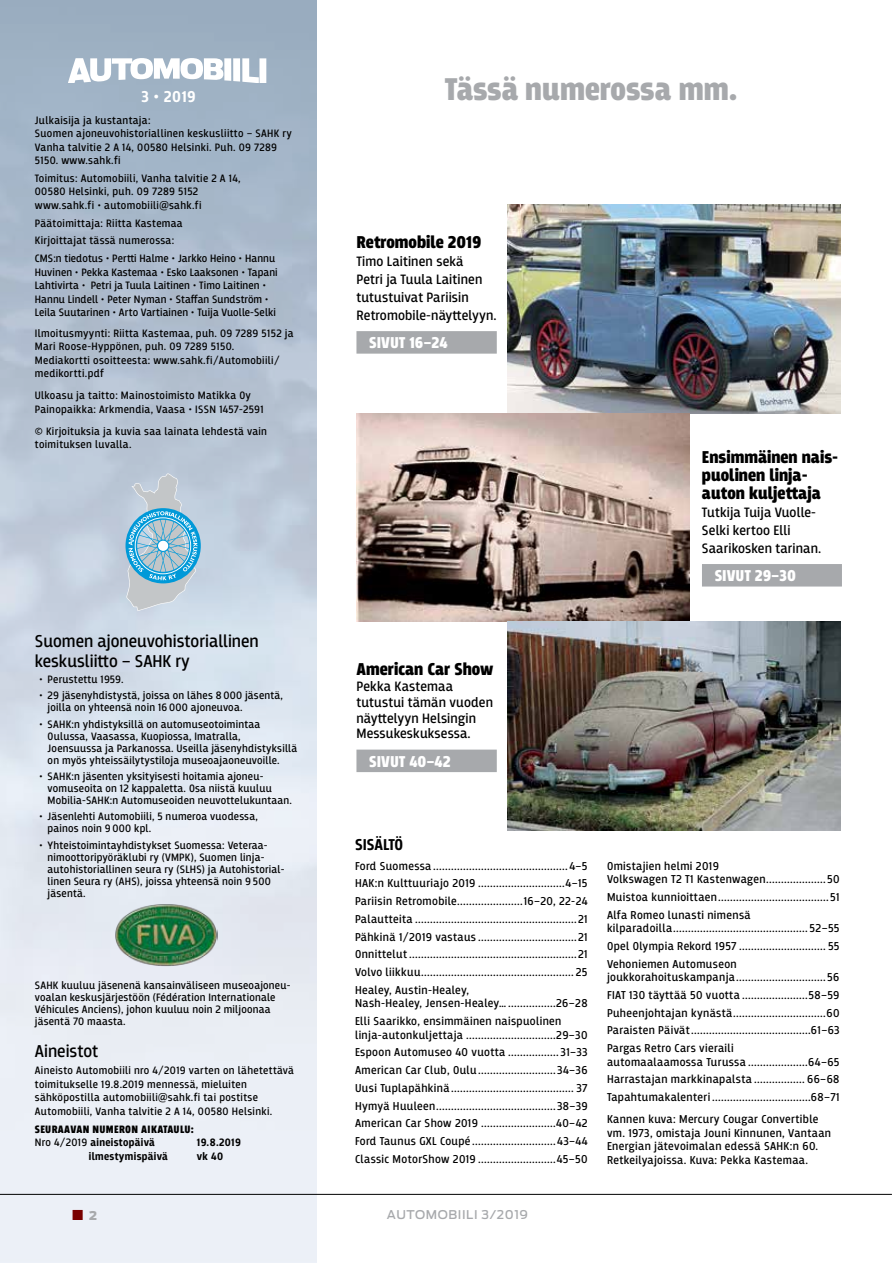
<style>
.page{position:relative;width:893px;height:1263px;background:#fff}
.page>*{position:absolute;margin:0;border:0;box-sizing:border-box;transform-origin:0 0}
.t1{font:900 33px "Breakers";color:#a7a9ac}
.t2{font:900 18px/18px "Breakers";color:#000}
.t3{font:18px/19.5px "Breakers";color:#000}
.t4{font:900 16.5px "Breakers";color:#fff}
.t5{font:700 16.5px "Breakers";color:#000}
.t6{font:700 16.5px "Breakers";color:#fff}
.t7{font:14.25px/18px "Breakers";letter-spacing:.01em;color:#000}
.t8{font:13.5px "European Pi Three";color:#790000}
.t9{font:12px/17.7px "Breakers";letter-spacing:.03em;color:#000;text-align:justify}
.t10{font:500 12px "Antenna";letter-spacing:.05em;color:#a7a9ac}
.t11{font:11.25px/13.5px "Breakers";letter-spacing:.02em;color:#000}
.t12{font:900 11.25px/13.5px "Breakers";letter-spacing:.03em;color:#000}
.t13{font:700 11.25px "Breakers";letter-spacing:.03em;color:#000}
.s1{font-weight:400}
.s2{font-weight:700}
.s3{font-family:"Antenna";font-weight:900;font-size:12px;color:#a7a9ac}
</style>
<div class="page">
<img style="left:507px;top:205px;width:334px;height:208px">
<img style="left:356px;top:413px;width:333px;height:209px">
<img style="left:507px;top:622px;width:334px;height:208px">
<svg style="left:68px;top:58px;width:155px;height:24px"></svg>
<svg style="left:233px;top:58px;width:33px;height:24px"></svg>
<img style="left:114px;top:903px;width:104px;height:63px">
<div style="left:356px;top:750px;width:141px;height:22px;background:#a7a9ac"></div>
<svg style="left:125px;top:473px;width:76px;height:138px;background:#a0c4d7"></svg>
<div style="left:702px;top:564px;width:140px;height:22px;background:#a7a9ac"></div>
<div style="left:356px;top:331px;width:141px;height:23px;background:#a7a9ac"></div>
<hr style="left:0;top:1194px;width:892px;height:1px;background:#000">
<h3 class="t6" style="left:141px;top:87px;width:56px">3 • 2019</h3>
<p class="t11" style="left:35px;top:113px;width:258px">Julkaisija ja kustantaja:<br>Suomen ajoneuvohistoriallinen keskusliitto – SAHK ry Vanha talvitie 2 A 14, 00580 Helsinki. Puh. 09 7289<br>5150. www.sahk.fi</p>
<p class="t11" style="left:35px;top:172px;width:207px">Toimitus: Automobiili, Vanha talvitie 2 A 14,<br>00580 Helsinki, puh. 09 7289 5152 www.sahk.fi • automobiili@sahk.fi</p>
<p class="t11" style="left:35px;top:214px;width:242px;line-height:17.7px">Päätoimittaja: Riitta Kastemaa<br>Kirjoittajat tässä numerossa:<br>CMS:n tiedotus • Pertti Halme • Jarkko Heino • Hannu</p>
<p class="t11" style="left:35px;top:265px;width:244px">Huvinen • Pekka Kastemaa • Esko Laaksonen • Tapani Lahtivirta • Petri ja Tuula Laitinen • Timo Laitinen • Hannu Lindell • Peter Nyman • Staffan Sundström • Leila Suutarinen • Arto Vartiainen • Tuija Vuolle-Selki</p>
<p class="t11" style="left:35px;top:326px;width:260px">Ilmoitusmyynti: Riitta Kastemaa, puh. 09 7289 5152 ja Mari Roose-Hyppönen, puh. 09 7289 5150.<br>Mediakortti osoitteesta: www.sahk.fi/Automobiili/ medikortti.pdf</p>
<p class="t11" style="left:35px;top:389px;width:230px">Ulkoasu ja taitto: Mainostoimisto Matikka Oy<br>Painopaikka: Arkmendia, Vaasa • ISSN 1457-2591</p>
<p class="t11" style="left:35px;top:424px;width:234px">© Kirjoituksia ja kuvia saa lainata lehdestä vain toimituksen luvalla.</p>
<h2 class="t3" style="left:35px;top:632px;width:226px">Suomen ajoneuvohistoriallinen keskusliitto – SAHK ry</h2>
<p class="t11" style="left:39px;top:673px;width:86px">• Perustettu 1959.</p>
<p class="t11" style="left:48px;top:690px;width:237px;line-height:12px;text-indent:-9px">• 29 jäsenyhdistystä, joissa on lähes 8 000 jäsentä, joilla on yhteensä noin 16 000 ajoneuvoa.</p>
<p class="t11" style="left:48px;top:718px;width:251px;line-height:12px;text-indent:-9px">• SAHK:n yhdistyksillä on automuseotoimintaa Oulussa, Vaasassa, Kuopiossa, Imatralla, Joensuussa ja Parkanossa. Useilla jäsenyhdistyksillä on myös yhteissäilytystiloja museoajaoneuvoille.</p>
<p class="t11" style="left:48px;top:770px;width:246px;line-height:12px;text-indent:-9px">• SAHK:n jäsenten yksityisesti hoitamia ajoneu&shy;vomuseoita on 12 kappaletta. Osa niistä kuuluu<br>Mobilia-SAHK:n Automuseoiden neuvottelukuntaan.</p>
<p class="t11" style="left:48px;top:811px;width:212px;line-height:12px;text-indent:-9px">• Jäsenlehti Automobiili, 5 numeroa vuodessa, painos noin 9 000 kpl.</p>
<p class="t11" style="left:48px;top:839px;width:238px;line-height:12px;text-indent:-9px">• Yhteistoimintayhdistykset Suomessa: Veteraa&shy;nimoottoripyöräklubi ry (VMPK), Suomen linja&shy;autohistoriallinen seura ry (SLHS) ja Autohistorial&shy;linen Seura ry (AHS), joissa yhteensä noin 9 500 jäsentä.</p>
<p class="t11" style="left:35px;top:979px;width:257px;line-height:12px">SAHK kuuluu jäsenenä kansainväliseen museoajoneu&shy;voalan keskusjärjestöön (Fédération Internationale Véhicules Anciens), johon kuuluu noin 2 miljoonaa jäsentä 70 maasta.</p>
<h2 class="t3" style="left:35px;top:1041px;width:65px">Aineistot</h2>
<p class="t11" style="left:35px;top:1064px;width:261px">Aineisto Automobiili nro 4/2019 varten on lähetettävä toimitukselle 19.8.2019 mennessä, mieluiten sähköpostilla automobiili@sahk.fi tai postitse Automobiili, Vanha talvitie 2 A 14, 00580 Helsinki.</p>
<p class="t12" style="left:35px;top:1123px;width:161px">SEURAAVAN NUMERON AIKATAULU:<br><span class="s1">Nro 4/2019</span> <span class="s2">aineistopäivä</span></p>
<p class="t13" style="left:197px;top:1136px;width:45px">19.8.2019</p>
<p class="t13" style="left:89px;top:1149px;width:81px">ilmestymispäivä</p>
<p class="t13" style="left:197px;top:1149px;width:28px">vk 40</p>
<h1 class="t1" style="left:444px;top:70px;width:295px">Tässä numerossa mm.</h1>
<h2 class="t2" style="left:356px;top:234px;width:127px">Retromobile 2019</h2>
<p class="t7" style="left:356px;top:252px;width:142px">Timo Laitinen sekä<br>Petri ja Tuula Laitinen tutustuivat Pariisin<br>Retromobile-näyttelyyn.</p>
<h3 class="t4" style="left:369px;top:333px;width:80px">SIVUT 16–24</h3>
<h2 class="t2" style="left:702px;top:449px;width:138px">Ensimmäinen nais&shy;puolinen linja&shy;auton kuljettaja</h2>
<p class="t7" style="left:702px;top:503px;width:121px">Tutkija Tuija Vuolle-<br>Selki kertoo Elli<br>Saarikosken tarinan.</p>
<h3 class="t4" style="left:715px;top:566px;width:83px">SIVUT 29–30</h3>
<h2 class="t2" style="left:356px;top:661px;width:138px">American Car Show</h2>
<p class="t7" style="left:356px;top:679px;width:138px;line-height:15.8px">Pekka Kastemaa tutustui tämän vuoden näyttelyyn Helsingin<br>Messukeskuksessa.</p>
<h3 class="t4" style="left:369px;top:752px;width:83px">SIVUT 40–42</h3>
<h3 class="t5" style="left:355px;top:835px;width:49px">SISÄLTÖ</h3>
<p class="t9" style="left:355px;top:857px;width:234px">Ford Suomessa.............................................4–5<br>HAK:n Kulttuuriajo 2019 .............................4–15<br>Pariisin Retromobile......................16–20, 22-24<br>Palautteita ......................................................21<br>Pähkinä 1/2019 vastaus .................................21<br>Onnittelut........................................................21<br>Volvo liikkuu................................................... 25<br>Healey, Austin-Healey,</p>
<p class="t9" style="left:355px;top:995px;width:234px">Nash-Healey, Jensen-Healey…................26–28<br>Elli Saarikko, ensimmäinen naispuolinen</p>
<p class="t9" style="left:355px;top:1026px;width:234px">linja-autonkuljettaja ..............................29–30<br>Espoon Automuseo 40 vuotta ................. 31–33<br>American Car Club, Oulu..........................34–36<br>Uusi Tuplapähkinä......................................... 37<br>Hymyä Huuleen........................................38–39<br>American Car Show 2019 .........................40–42<br>Ford Taunus GXL Coupé............................43–44<br>Classic MotorShow 2019 ..........................45–50</p>
<p class="t9" style="left:607px;top:859px;width:234px;line-height:13.5px">Omistajien helmi 2019<br>Volkswagen T2 T1 Kastenwagen....................50</p>
<p class="t9" style="left:607px;top:888px;width:234px">Muistoa kunnioittaen.....................................51<br>Alfa Romeo lunasti nimensä</p>
<p class="t9" style="left:607px;top:919px;width:234px">kilparadoilla............................................. 52–55<br>Opel Olympia Rekord 1957 ............................. 55<br>Vehoniemen Automuseon</p>
<p class="t9" style="left:607px;top:968px;width:234px">joukkorahoituskampanja..............................56<br>FIAT 130 täyttää 50 vuotta ......................58–59<br>Puheenjohtajan kynästä...............................60<br>Paraisten Päivät........................................61–63<br>Pargas Retro Cars vieraili</p>
<p class="t9" style="left:607px;top:1053px;width:234px">automaalaamossa Turussa ....................64–65<br>Harrastajan markkinapalsta ................. 66–68<br>Tapahtumakalenteri .................................68–71</p>
<p class="t9" style="left:607px;top:1113px;width:226px;line-height:13.5px;text-align:left">Kannen kuva: Mercury Cougar Convertible vm. 1973, omistaja Jouni Kinnunen, Vantaan Energian jätevoimalan edessä SAHK:n 60.<br>Retkeilyajoissa. Kuva: Pekka Kastemaa.</p>
<p class="t8" style="left:72px;top:1206px;width:26px">M <span class="s3">2</span></p>
<p class="t10" style="left:387px;top:1207px;width:143px">AUTOMOBIILI 3/2019</p>
</div>
